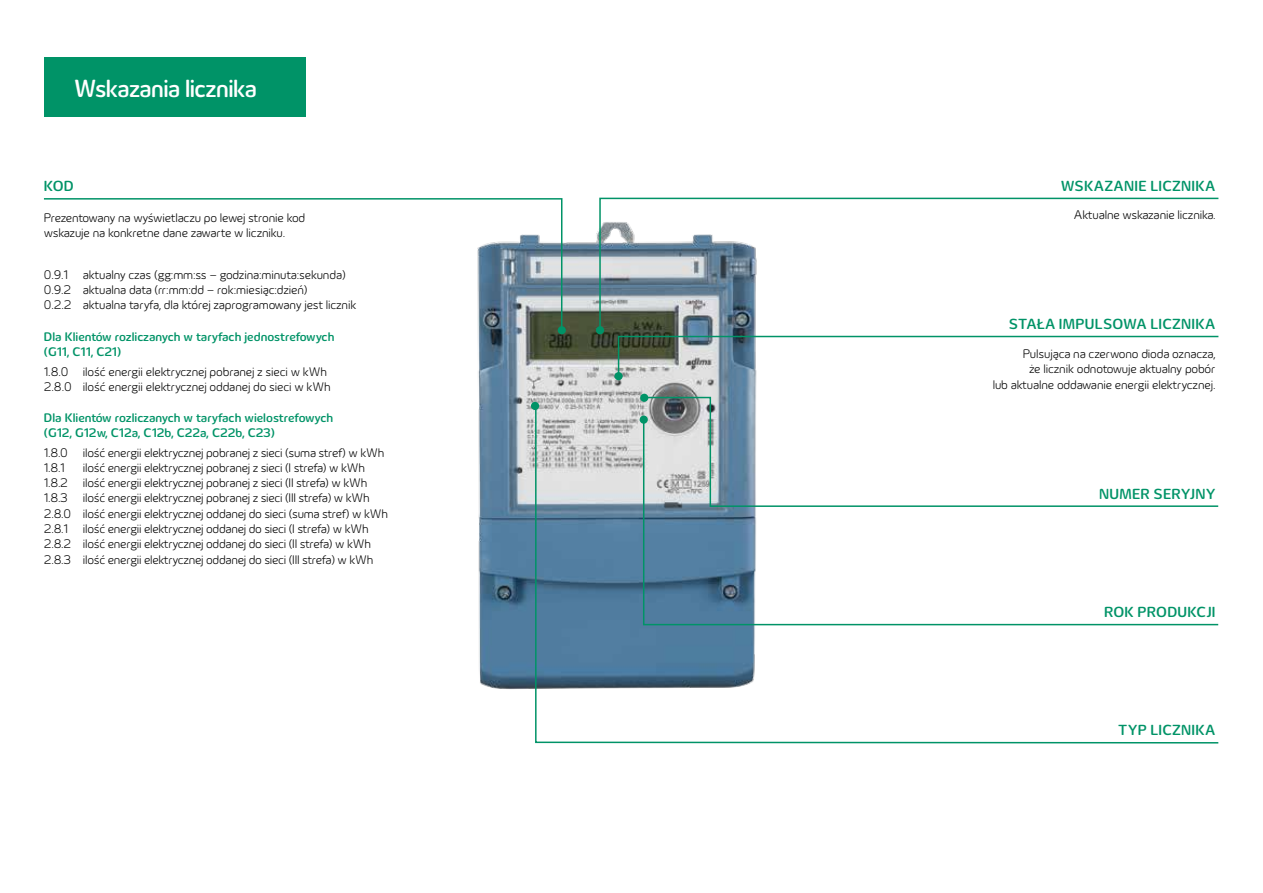
<style>
.page{position:relative;width:1263px;height:893px;background:#fff}
.page>*{position:absolute;margin:0;border:0;box-sizing:border-box;transform-origin:0 0}
.t1{font:500 25.5px "Innogy";letter-spacing:-.02em;color:#fff;scale:.94 1}
.t2{font:500 15px "Innogy";letter-spacing:.015em;color:#009367}
.t3{font:300 12.75px/15.3px "Innogy";letter-spacing:-.02em;color:#000}
.t4{font:500 12.75px/15.3px "Innogy";color:#009367}
</style>
<div class="page">
<img style="left:477px;top:231px;width:280px;height:458px">
<svg style="left:43px;top:198px;width:520px;height:134px"></svg>
<svg style="left:617px;top:335px;width:602px;height:43px"></svg>
<svg style="left:598px;top:197px;width:621px;height:134px"></svg>
<svg style="left:643px;top:396px;width:114px;height:8px"></svg>
<svg style="left:534px;top:404px;width:685px;height:340px"></svg>
<div style="left:640px;top:416px;width:8px;height:8px;background:#009367;border-radius:50%"></div>
<div style="left:596px;top:326px;width:8px;height:8px;background:#009367;border-radius:50%"></div>
<div style="left:640px;top:394px;width:8px;height:8px;background:#009367;border-radius:50%"></div>
<div style="left:614px;top:372px;width:9px;height:8px;background:#009367;border-radius:50%"></div>
<div style="left:558px;top:326px;width:8px;height:8px;background:#009367;border-radius:50%"></div>
<div style="left:531px;top:402px;width:8px;height:8px;background:#009367;border-radius:50%"></div>
<div style="left:45px;top:57px;width:261px;height:59px;background:#009367"></div>
<h1 class="t1" style="left:74px;top:74px;width:196px">Wskazania licznika</h1>
<p class="t2" style="left:44px;top:178px;width:31px">KOD</p>
<p class="t2" style="left:1061px;top:177px;width:156px">WSKAZANIE LICZNIKA</p>
<p class="t3" style="left:44px;top:211px;width:263px">Prezentowany na wyświetlaczu po lewej stronie kod wskazuje na konkretne dane zawarte w liczniku.</p>
<p class="t3" style="left:44px;top:267px;width:314px">0.9.1 aktualny czas (gg:mm:ss – godzina:minuta:sekunda)<br>0.9.2 aktualna data (rr:mm:dd – rok:miesiąc:dzień)<br>0.2.2 aktualna taryfa, dla której zaprogramowany jest licznik</p>
<p class="t4" style="left:44px;top:329px;width:292px">Dla Klientów rozliczanych w taryfach jednostrefowych (G11, C11, C21)</p>
<p class="t3" style="left:44px;top:364px;width:288px">1.8.0 ilość energii elektrycznej pobranej z sieci w kWh<br>2.8.0 ilość energii elektrycznej oddanej do sieci w kWh</p>
<p class="t4" style="left:44px;top:410px;width:291px">Dla Klientów rozliczanych w taryfach wielostrefowych (G12, G12w, C12a, C12b, C22a, C22b, C23)</p>
<p class="t3" style="left:44px;top:445px;width:342px">1.8.0 ilość energii elektrycznej pobranej z sieci (suma stref) w kWh<br>1.8.1</p>
<p class="t3" style="left:44px;top:460px;width:346px;text-indent:39px">ilość energii elektrycznej pobranej z sieci (I strefa) w kWh 1.8.2 ilość energii elektrycznej pobranej z sieci (II strefa) w kWh 1.8.3 ilość energii elektrycznej pobranej z sieci (III strefa) w kWh 2.8.0 ilość energii elektrycznej oddanej do sieci (suma stref) w kWh 2.8.1 ilość energii elektrycznej oddanej do sieci (I strefa) w kWh 2.8.2 ilość energii elektrycznej oddanej do sieci (II strefa) w kWh 2.8.3 ilość energii elektrycznej oddanej do sieci (III strefa) w kWh</p>
<p class="t3" style="left:1074px;top:208px;width:143px">Aktualne wskazanie licznika.</p>
<p class="t2" style="left:1009px;top:315px;width:208px">STAŁA IMPULSOWA LICZNIKA</p>
<p class="t3" style="left:993px;top:347px;width:224px;text-align:right">Pulsująca na czerwono dioda oznacza,<br>że licznik odnotowuje aktualny pobór<br>lub aktualne oddawanie energii elektrycznej.</p>
<p class="t2" style="left:1099px;top:485px;width:118px">NUMER SERYJNY</p>
<p class="t2" style="left:1104px;top:603px;width:113px">ROK PRODUKCJI</p>
<p class="t2" style="left:1118px;top:721px;width:99px">TYP LICZNIKA</p>
</div>
